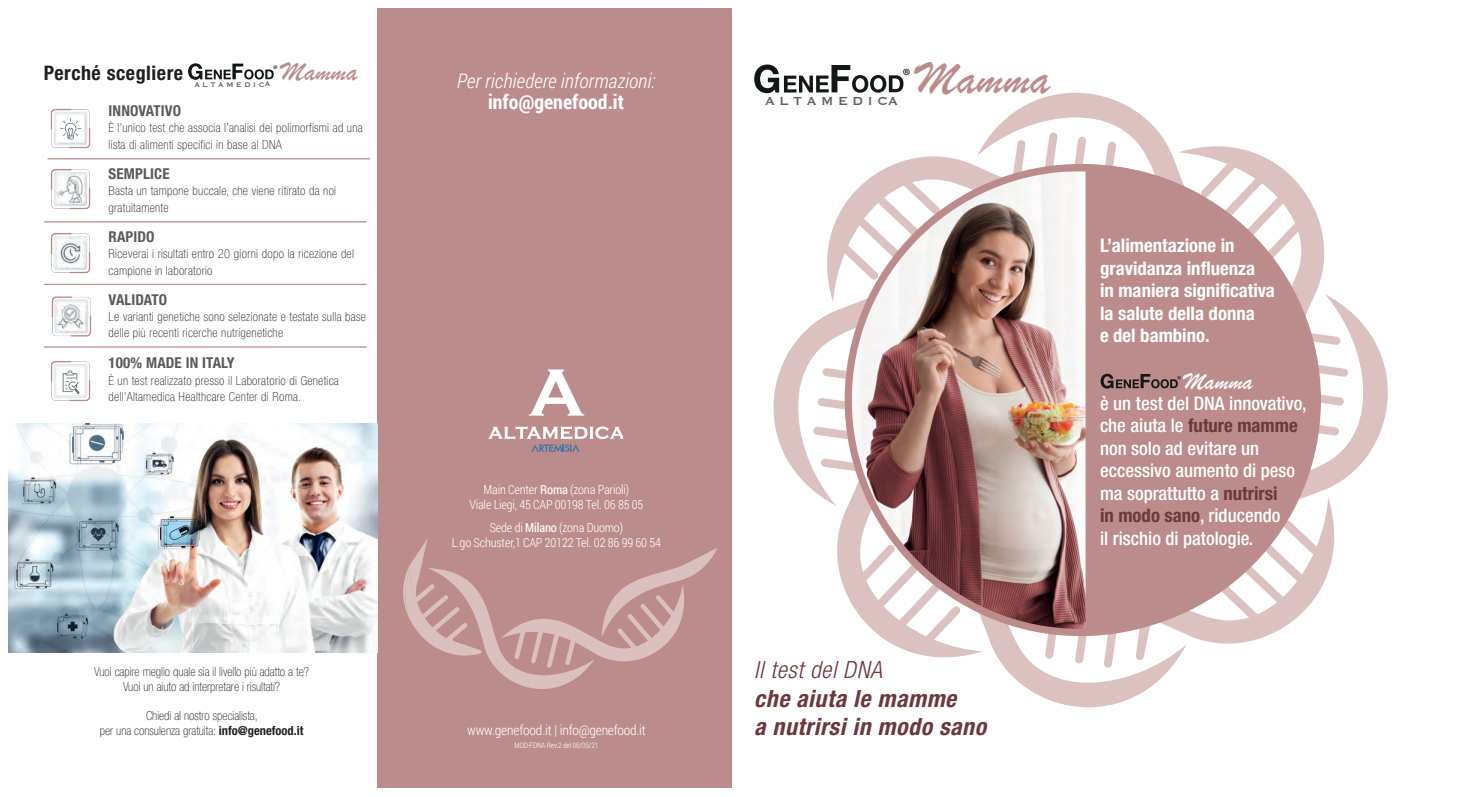
<style>
.page{position:relative;width:1463px;height:797px;background:#fff}
.page>*{position:absolute;margin:0;border:0;box-sizing:border-box;transform-origin:0 0}
.t1{font:48.62px "Brush Script";color:#bb8c8b}
.t2{font:27.88px "Brush Script";color:#bb8c8b}
.t3{font:25.12px "Brush Script";color:#fff}
.t4{font:italic 700 condensed 23.75px/28.8px "Helvetica Neue LT Std";letter-spacing:.025em;color:#6c383a}
.t5{font:italic 300 condensed 23.75px "Helvetica Neue LT Std";letter-spacing:.025em;color:#6c383a}
.t6{font:italic 300 20px "Roboto Condensed";color:#fff}
.t7{font:700 20px "Roboto Condensed";color:#fff}
.t8{font:700 condensed 20px "Helvetica Neue LT Std";letter-spacing:.025em;color:#231f20}
.t9{font:19.38px "Myriad Pro";color:#111616}
.t10{font:500 condensed 18.75px/22.5px "Helvetica Neue LT Std";color:#fff}
.t11{font:700 condensed 18.75px/22.5px "Helvetica Neue LT Std";color:#fff}
.t12{font:15.12px "Copperplate";color:#5f6263}
.t13{font:700 condensed 15px "Helvetica Neue LT Std";letter-spacing:.01em;color:#575c5b}
.t14{font:300 13.75px "Roboto Condensed";letter-spacing:-.015em;color:#fff}
.t15{font:100 condensed 12.5px/16.2px "Helvetica Neue LT Std";letter-spacing:.025em;color:#231f20}
.t16{font:100 condensed 12.5px/15px "Helvetica Neue LT Std";color:#231f20;text-align:center}
.t17{font:300 12.5px/15px "Roboto Condensed";letter-spacing:-.015em;color:#fff;text-align:center}
.t18{font:11.12px "Myriad Pro";color:#111616}
.t19{font:10px "Myriad Pro";color:#111616}
.t20{font:8.75px "Copperplate";color:#5f6263}
.t21{font:300 7.5px "Roboto Condensed";letter-spacing:-.015em;color:#fff}
.s1{font-weight:700}
.s2{font-weight:400}
.s3{font-weight:700;color:#6c383a}
</style>
<div class="page">
<svg style="left:1321px;top:310px;width:67px;height:232px"></svg>
<svg style="left:938px;top:636px;width:234px;height:71px"></svg>
<svg style="left:1017px;top:524px;width:317px;height:143px"></svg>
<svg style="left:1321px;top:298px;width:27px;height:165px"></svg>
<svg style="left:993px;top:93px;width:283px;height:71px"></svg>
<svg style="left:773px;top:307px;width:71px;height:183px"></svg>
<svg style="left:827px;top:132px;width:317px;height:170px"></svg>
<svg style="left:813px;top:340px;width:170px;height:317px"></svg>
<img style="left:845px;top:164px;width:471px;height:472px">
<div style="left:377px;top:9px;width:354px;height:779px;background:#bb8c8b"></div>
<svg style="left:529px;top:369px;width:55px;height:46px"></svg>
<svg style="left:488px;top:426px;width:134px;height:26px"></svg>
<svg style="left:403px;top:538px;width:314px;height:151px"></svg>
<svg style="left:1085px;top:164px;width:236px;height:470px;background:#c69e9d"></svg>
<svg style="left:1100px;top:374px;width:78px;height:14px"></svg>
<svg style="left:754px;top:64px;width:149px;height:29px"></svg>
<svg style="left:188px;top:63px;width:86px;height:17px"></svg>
<img style="left:9px;top:423px;width:368px;height:229px">
<hr style="left:48px;top:158px;width:322px;height:1px;background:#bb8c8b">
<hr style="left:44px;top:221px;width:322px;height:1px;background:#bb8c8b">
<hr style="left:44px;top:284px;width:322px;height:1px;background:#bb8c8b">
<hr style="left:44px;top:346px;width:322px;height:1px;background:#bb8c8b">
<img style="left:50px;top:108px;width:41px;height:41px">
<img style="left:50px;top:169px;width:41px;height:41px">
<img style="left:50px;top:233px;width:41px;height:41px">
<img style="left:51px;top:296px;width:41px;height:41px">
<img style="left:50px;top:361px;width:41px;height:41px">
<h1 class="t1" style="left:916px;top:49px;width:135px">Mamma</h1>
<h2 class="t2" style="left:281px;top:54px;width:78px">Mamma</h2>
<h3 class="t9" style="left:902px;top:63px;width:10px">®</h3>
<h3 class="t8" style="left:44px;top:61px;width:141px">Perché scegliere</h3>
<p class="t13" style="left:109px;top:102px;width:74px">INNOVATIVO</p>
<p class="t15" style="left:109px;top:120px;width:255px">È l’unico test che associa l’analisi dei polimorfismi ad una lista di alimenti specifici in base al DNA</p>
<p class="t13" style="left:109px;top:165px;width:62px">SEMPLICE</p>
<p class="t15" style="left:109px;top:183px;width:229px">Basta un tampone buccale, che viene ritirato da noi gratuitamente</p>
<p class="t13" style="left:109px;top:228px;width:47px">RAPIDO</p>
<p class="t15" style="left:109px;top:246px;width:247px">Riceverai i risultati entro 20 giorni dopo la ricezione del campione in laboratorio</p>
<p class="t13" style="left:109px;top:290px;width:60px">VALIDATO</p>
<p class="t15" style="left:109px;top:308px;width:259px">Le varianti genetiche sono selezionate e testate sulla base delle più recenti ricerche nutrigenetiche</p>
<p class="t13" style="left:109px;top:354px;width:128px">100% MADE IN ITALY</p>
<p class="t15" style="left:109px;top:372px;width:232px">È un test realizzato presso il Laboratorio di Genetica dell’Altamedica Healthcare Center di Roma.</p>
<p class="t18" style="left:273px;top:62px;width:6px">®</p>
<h3 class="t6" style="left:457px;top:67px;width:200px">Per richiedere informazioni:</h3>
<h3 class="t7" style="left:488px;top:88px;width:138px">info@genefood.it</h3>
<p class="t20" style="left:194px;top:79px;width:78px">A L T A M E D I CA</p>
<p class="t12" style="left:765px;top:91px;width:135px">A L T A M E D I CA</p>
<p class="t16" style="left:94px;top:663px;width:216px">Vuoi capire meglio quale sia il livello più adatto a te?<br>Vuoi un aiuto ad interpretare i risultati?</p>
<p class="t16" style="left:100px;top:708px;width:205px">Chiedi al nostro specialista,<br>per una consulenza gratuita: <span class="s1">info@genefood.it</span></p>
<p class="t17" style="left:469px;top:482px;width:176px">Main Center <span class="s2">Roma</span> (zona Parioli)<br>Viale Liegi, 45 CAP 00198 Tel. 06 85 05</p>
<p class="t17" style="left:452px;top:519px;width:211px">Sede di <span class="s2">Milano</span> (zona Duomo)<br>L.go Schuster,1 CAP 20122 Tel. 02 86 99 60 54</p>
<p class="t14" style="left:467px;top:720px;width:180px">www.genefood.it | info@genefood.it</p>
<p class="t21" style="left:514px;top:739px;width:85px">MOD-FDNA Rev.2 del 06/05/21</p>
<h3 class="t5" style="left:754px;top:655px;width:129px">Il test del DNA</h3>
<h3 class="t4" style="left:754px;top:684px;width:233px">che aiuta le mamme<br>a nutrirsi in modo sano</h3>
<h3 class="t11" style="left:1100px;top:234px;width:176px">L’alimentazione in gravidanza influenza<br>in maniera significativa la salute della donna<br>e del bambino.</h3>
<p class="t19" style="left:1177px;top:373px;width:6px">®</p>
<h3 class="t3" style="left:1184px;top:365px;width:71px">Mamma</h3>
<h3 class="t10" style="left:1100px;top:391px;width:208px">è un test del DNA innovativo, che aiuta le <span class="s3">future mamme </span>non solo ad evitare un eccessivo aumento di peso ma soprattutto a <span class="s3">nutrirsi<br>in modo sano</span>, riducendo<br>il rischio di patologie.</h3>
</div>
